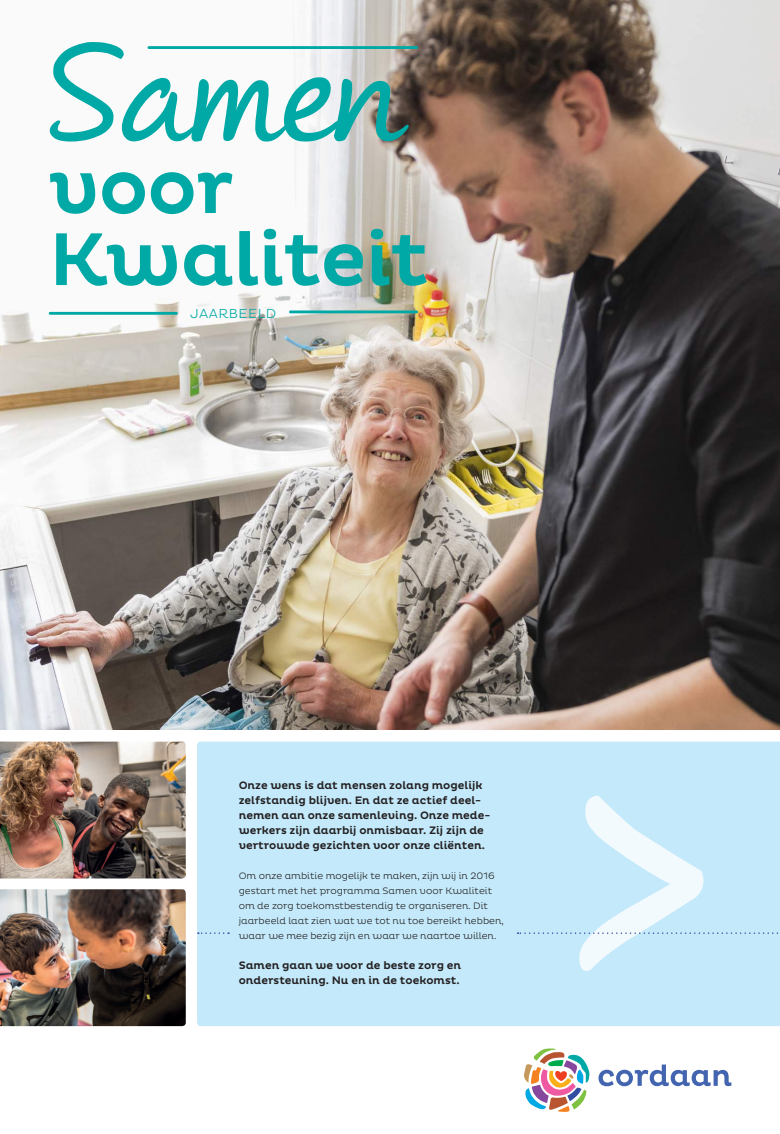
<style>
.page{position:relative;width:780px;height:1134px;background:#fff}
.page>*{position:absolute;margin:0;border:0;box-sizing:border-box;transform-origin:0 0}
.t1{font:500 337.3px "Andrea II Script Slant";color:#fff}
.t2{font:500 133px "Andrea II Script Slant";letter-spacing:-.005em;color:#00a9a5}
.t3{font:500 76px/72px "Pluto";letter-spacing:-.015em;color:#00a9a5}
.t4{font:300 13.3px "Pluto";letter-spacing:.025em;color:#00a9a5}
.t5{font:500 11px/15px "Pluto";color:#231f20}
.t6{font:300 9.5px/15px "Pluto";color:#231f20}
</style>
<div class="page">
<img style="left:0;top:889px;width:186px;height:137px">
<div style="left:197px;top:742px;width:583px;height:284px;background:#c3e9fa"></div>
<img style="left:0;top:0;width:780px;height:730px">
<svg style="left:517px;top:932px;width:263px;height:2px"></svg>
<svg style="left:198px;top:932px;width:31px;height:2px"></svg>
<img style="left:0;top:742px;width:186px;height:136px">
<hr style="left:290px;top:310px;width:126px;height:3px;background:#00a9a5">
<hr style="left:50px;top:312px;width:126px;height:3px;background:#00a9a5">
<hr style="left:149px;top:46px;width:267px;height:3px;background:#00a9a5">
<svg style="left:524px;top:1048px;width:65px;height:64px"></svg>
<svg style="left:598px;top:1064px;width:133px;height:22px"></svg>
<h2 class="t2" style="left:49px;top:16px;width:359px">Samen</h2>
<h3 class="t3" style="left:49px;top:153px;width:381px">voor<br>Kwaliteit</h3>
<p class="t4" style="left:190px;top:306px;width:88px">JAARBEELD</p>
<p class="t5" style="left:239px;top:778px;width:253px">Onze wens is dat mensen zolang mogelijk zelfstandig blijven. En dat ze actief deel&shy;nemen aan onze samenleving. Onze mede&shy;werkers zijn daarbij onmisbaar. Zij zijn de vertrouwde gezichten voor onze cliënten.</p>
<p class="t6" style="left:239px;top:868px;width:267px">Om onze ambitie mogelijk te maken, zijn wij in 2016 gestart met het programma Samen voor Kwaliteit om de zorg toekomstbestendig te organiseren. Dit jaarbeeld laat zien wat we tot nu toe bereikt hebben, waar we mee bezig zijn en waar we naartoe willen.</p>
<p class="t5" style="left:239px;top:958px;width:224px">Samen gaan we voor de beste zorg en ondersteuning. Nu en in de toekomst.</p>
<h1 class="t1" style="left:565px;top:664px;width:142px">&gt;</h1>
</div>
